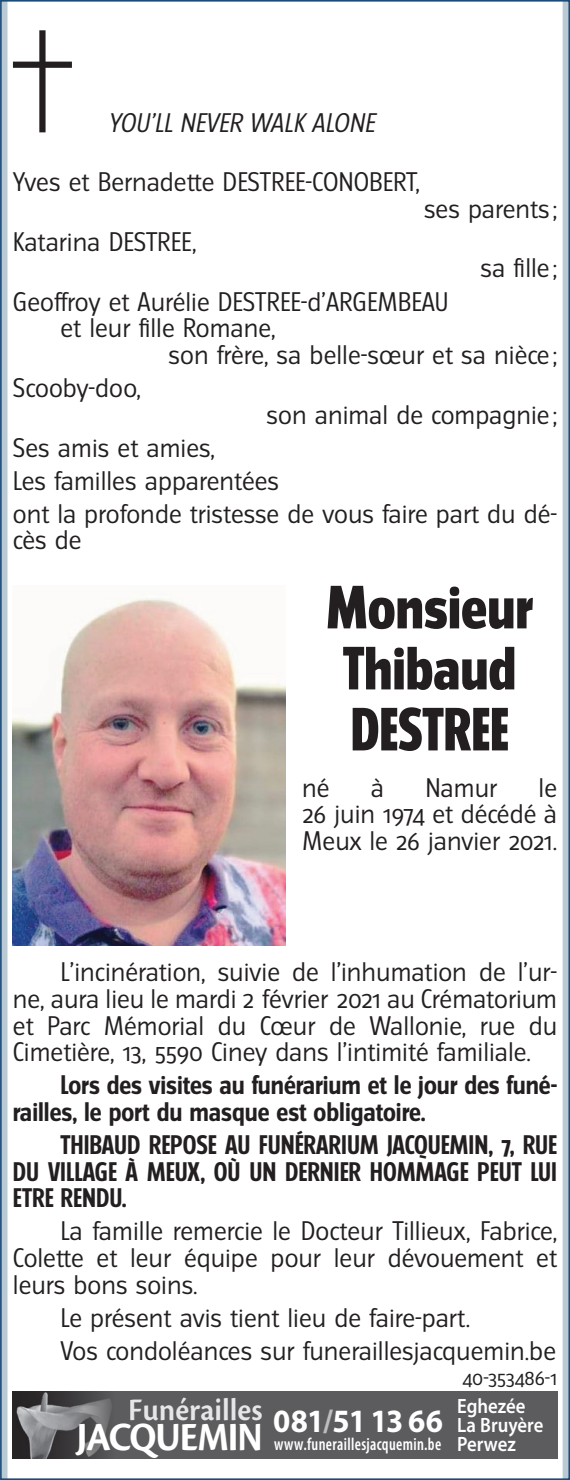
<style>
.page{position:relative;width:570px;height:1480px;background:#fff}
.page>*{position:absolute;margin:0;border:0;box-sizing:border-box;transform-origin:0 0}
.t1{font:800 54.6px/60.9px "Turmino";color:#231f20;text-align:center}
.t2{font:700 41.7px "Cronos Pro";letter-spacing:-.025em;color:#fff;scale:.91 1}
.t3{font:600 32.7px "Cronos Pro";color:#fff;scale:.95 1}
.t4{font:24px/26.7px "Turmino";color:#231f20;text-align:justify}
.t5{font:700 24px/26.7px "Turmino";color:#231f20}
.t6{font:italic 24px "Turmino";color:#231f20}
.t7{font:600 20.7px/19.2px "Myriad Pro";color:#fff;scale:.9 1}
.t8{font:19.2px "Turmino";letter-spacing:-.01em;color:#231f20}
.t9{font:600 condensed 17.7px "Myriad Pro";letter-spacing:.02em;color:#fff;scale:.89 1}
</style>
<div class="page">
<svg style="left:0;top:0;width:8px;height:1480px;background:#94acbf"></svg>
<div style="left:562px;top:0;width:8px;height:1480px;background:#bacad5"></div>
<svg style="left:13px;top:30px;width:59px;height:102px"></svg>
<div style="left:13px;top:1391px;width:544px;height:67px;background:#5c5c5f"></div>
<img style="left:13px;top:1391px;width:98px;height:67px">
<img style="left:13px;top:597px;width:272px;height:348px">
<p class="t6" style="left:108px;top:109px;width:273px">YOU’LL NEVER WALK ALONE</p>
<p class="t4" style="left:13px;top:169px;width:408px">Yves et Bernadette DESTREE-CONOBERT,</p>
<p class="t4" style="left:13px;top:228px;width:185px">Katarina DESTREE,</p>
<p class="t4" style="left:424px;top:195px;width:135px">ses parents ;</p>
<p class="t4" style="left:480px;top:255px;width:78px">sa fille;</p>
<p class="t4" style="left:13px;top:288px;width:437px">Geoffroy et Aurélie DESTREE-d’ARGEMBEAU</p>
<p class="t4" style="left:60px;top:315px;width:217px">et leur fille Romane,</p>
<p class="t4" style="left:169px;top:341px;width:390px">son frère, sa belle-sœur et sa nièce;</p>
<p class="t4" style="left:13px;top:374px;width:129px">Scooby-doo,</p>
<p class="t4" style="left:266px;top:401px;width:292px">son animal de compagnie;</p>
<p class="t4" style="left:13px;top:431px;width:545px;line-height:33px;text-align:left">Ses amis et amies,<br>Les familles apparentées<br>ont la profonde tristesse de vous faire part du dé-</p>
<p class="t4" style="left:13px;top:527px;width:70px">cès de</p>
<h1 class="t1" style="left:326px;top:577px;width:208px">Monsieur<br>Thibaud<br>DESTREE</h1>
<p class="t4" style="left:302px;top:774px;width:29px">né</p>
<p class="t4" style="left:371px;top:774px;width:15px">à</p>
<p class="t4" style="left:425px;top:774px;width:74px">Namur</p>
<p class="t4" style="left:302px;top:774px;width:256px;text-indent:236px">le 26 juin 1974 et décédé à Meux le 26 janvier 2021.</p>
<p class="t4" style="left:13px;top:959px;width:545px;text-indent:47px">L’incinération, suivie de l’inhumation de l’ur&shy;ne, aura lieu le mardi 2 février 2021 au Crématorium et Parc Mémorial du Cœur de Wallonie, rue du Cimetière, 13, 5590 Ciney dans l’intimité familiale.</p>
<p class="t5" style="left:13px;top:1072px;width:546px;text-indent:47px">Lors des visites au funérarium et le jour des funé&shy;railles, le port du masque est obligatoire.</p>
<p class="t5" style="left:13px;top:1131px;width:545px;text-align:justify;text-indent:47px">THIBAUD REPOSE AU FUNÉRARIUM JACQUEMIN, 7, RUE DU VILLAGE À MEUX, OÙ UN DERNIER HOMMAGE PEUT LUI ETRE RENDU.</p>
<p class="t4" style="left:13px;top:1218px;width:545px;text-indent:47px">La famille remercie le Docteur Tillieux, Fabrice, Colette et leur équipe pour leur dévouement et leurs bons soins.</p>
<p class="t4" style="left:60px;top:1301px;width:497px;line-height:33px">Le présent avis tient lieu de faire-part.<br>Vos condoléances sur funeraillesjacquemin.be</p>
<p class="t8" style="left:462px;top:1366px;width:96px">40‑353486‑1</p>
<h3 class="t3" style="left:129px;top:1390px;width:142px">Funérailles</h3>
<p class="t7" style="left:457px;top:1395px;width:97px">Eghezée<br>La Bruyère<br>Perwez</p>
<h2 class="t2" style="left:77px;top:1413px;width:404px">JACQUEMIN <sup>081</sup><sup>/</sup><sup>51</sup> <sup>13</sup> <sup>66</sup></h2>
<p class="t9" style="left:274px;top:1434px;width:189px">www.funeraillesjacquemin.be</p>
</div>
